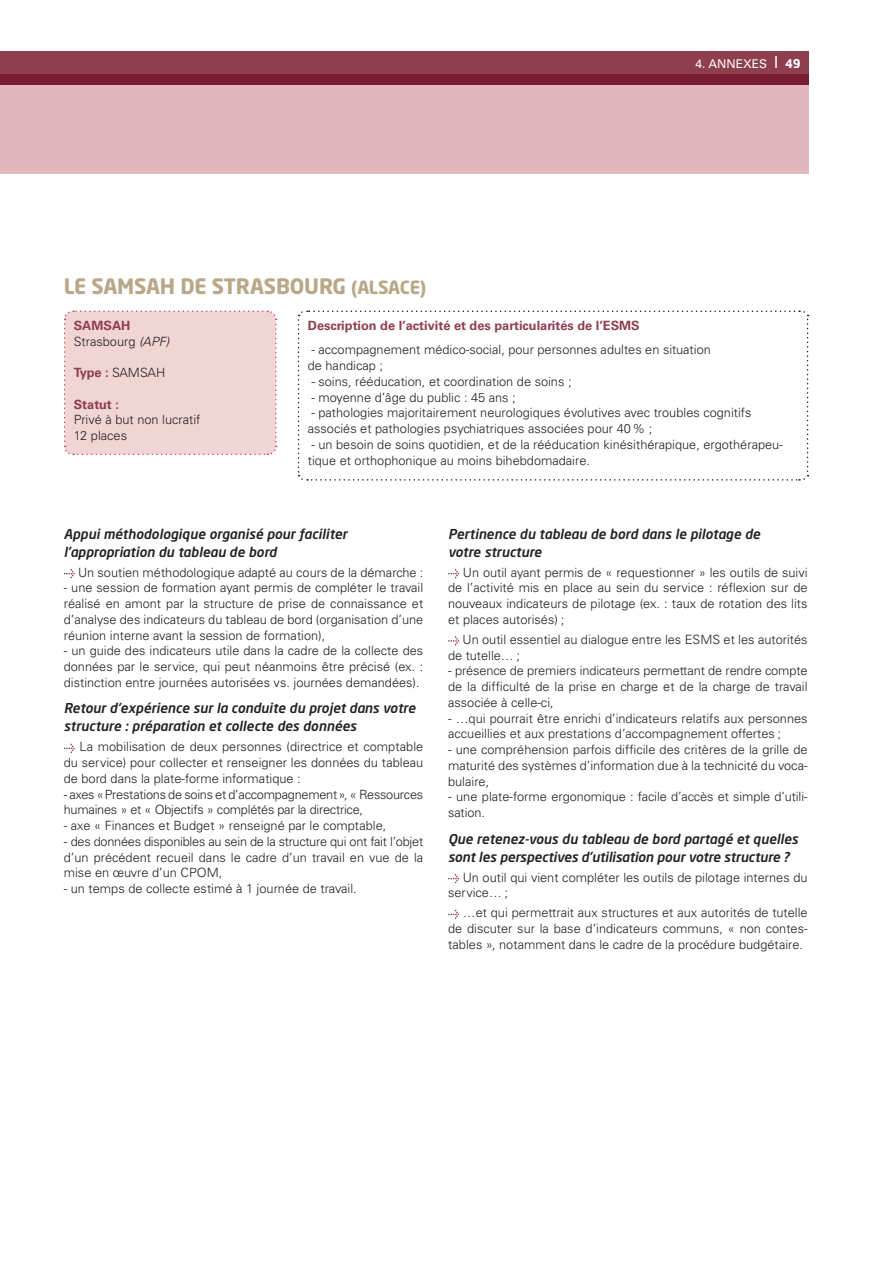
<style>
.page{position:relative;width:893px;height:1263px;background:#fff}
.page>*{position:absolute;margin:0;border:0;box-sizing:border-box;transform-origin:0 0}
.t1{font:700 21px "Neo Sans";letter-spacing:-.01em;color:#b8a888}
.t2{font:italic 500 13.5px/18px "Neo Sans";color:#231f20}
.t3{font:300 12.75px/15.8px "Univers";color:#231f20}
.t4{font:300 12.75px/15.8px "Univers";letter-spacing:-.02em;color:#231f20}
.t5{font:700 12.75px "Univers";color:#8e3e4d}
.t6{font:12px "Univers LT";color:#fff}
.s1{font-family:"Neo Sans";font-weight:700}
.s2{font-size:18px}
.s3{font-weight:700;color:#8e3e4d}
.s4{font-style:italic}
</style>
<div class="page">
<div style="left:0;top:51px;width:808px;height:25px;background:#8e3e4d"></div>
<div style="left:0;top:76px;width:808px;height:98px;background:#e2b7be"></div>
<div style="left:0;top:75px;width:808px;height:10px;background:#7b1d32"></div>
<svg style="left:64px;top:569px;width:11px;height:9px"></svg>
<svg style="left:64px;top:744px;width:11px;height:9px"></svg>
<svg style="left:448px;top:569px;width:11px;height:9px"></svg>
<svg style="left:448px;top:636px;width:11px;height:10px"></svg>
<svg style="left:448px;top:874px;width:11px;height:9px"></svg>
<svg style="left:448px;top:910px;width:11px;height:9px"></svg>
<div style="left:63px;top:310px;width:214px;height:146px;background:#f0d5d4"></div>
<svg style="left:297px;top:310px;width:511px;height:171px"></svg>
<p class="t6" style="left:695px;top:58px;width:106px">4. ANNEXES <sup>|</sup> <span class="s1">49</span></p>
<h1 class="t1" style="left:64px;top:276px;width:364px">LE SAMSAH DE STRASBOURG <span class="s2">(ALSACE)</span></h1>
<p class="t3" style="left:74px;top:319px;width:100px"><span class="s3">SAMSAH<br></span>Strasbourg <span class="s4">(APF)</span></p>
<p class="t3" style="left:74px;top:366px;width:93px"><span class="s3">Type :</span> SAMSAH</p>
<p class="t5" style="left:74px;top:400px;width:47px">Statut :</p>
<p class="t3" style="left:74px;top:413px;width:128px">Privé à but non lucratif<br>12 places</p>
<p class="t5" style="left:308px;top:321px;width:333px">Description de l’activité et des particularités de l’ESMS</p>
<p class="t3" style="left:308px;top:343px;width:404px">- accompagnement médico-social, pour personnes adultes en situation de handicap ;</p>
<p class="t3" style="left:311px;top:375px;width:262px">- soins, rééducation, et coordination de soins ;</p>
<p class="t3" style="left:311px;top:390px;width:206px">- moyenne d’âge du public : 45 ans ;</p>
<p class="t3" style="left:308px;top:406px;width:445px">- pathologies majoritairement neurologiques évolutives avec troubles cognitifs associés et pathologies psychiatriques associées pour 40 % ;</p>
<p class="t3" style="left:308px;top:438px;width:476px">- un besoin de soins quotidien, et de la rééducation kinésithérapique, ergothérapeu&shy;tique et orthophonique au moins bihebdomadaire.</p>
<p class="t2" style="left:64px;top:526px;width:285px">Appui méthodologique organisé pour faciliter l’appropriation du tableau de bord</p>
<p class="t3" style="left:78px;top:565px;width:347px">Un soutien méthodologique adapté au cours de la démarche :</p>
<p class="t3" style="left:64px;top:581px;width:361px;text-align:justify">- une session de formation ayant permis de compléter le travail réalisé en amont par la structure de prise de connaissance et d’analyse des indicateurs du tableau de bord (organisation d’une réunion interne avant la session de formation),</p>
<p class="t3" style="left:64px;top:644px;width:361px;text-align:justify">- un guide des indicateurs utile dans la cadre de la collecte des données par le service, qui peut néanmoins être précisé (ex. : distinction entre journées autorisées vs. journées demandées).</p>
<p class="t2" style="left:64px;top:700px;width:353px">Retour d’expérience sur la conduite du projet dans votre structure : préparation et collecte des données</p>
<p class="t3" style="left:64px;top:740px;width:361px;text-align:justify;text-indent:16px">La mobilisation de deux personnes (directrice et comptable du service) pour collecter et renseigner les données du tableau de bord dans la plate-forme informatique :</p>
<p class="t4" style="left:64px;top:787px;width:361px">- axes « Prestations de soins et d’accompagnement », « Ressources humaines » et « Objectifs » complétés par la directrice,</p>
<p class="t3" style="left:64px;top:819px;width:324px">- axe « Finances et Budget » renseigné par le comptable,</p>
<p class="t3" style="left:64px;top:835px;width:361px;text-align:justify">- des données disponibles au sein de la structure qui ont fait l’objet d’un précédent recueil dans le cadre d’un travail en vue de la mise en œuvre d’un CPOM,</p>
<p class="t3" style="left:64px;top:882px;width:294px">- un temps de collecte estimé à 1 journée de travail.</p>
<p class="t2" style="left:448px;top:526px;width:314px">Pertinence du tableau de bord dans le pilotage de votre structure</p>
<p class="t3" style="left:448px;top:565px;width:361px;text-align:justify;text-indent:15px">Un outil ayant permis de « requestionner » les outils de suivi de l’activité mis en place au sein du service : réflexion sur de nouveaux indicateurs de pilotage (ex. : taux de rotation des lits et places autorisés) ;</p>
<p class="t3" style="left:448px;top:633px;width:361px;text-indent:14px">Un outil essentiel au dialogue entre les ESMS et les autorités de tutelle… ;</p>
<p class="t3" style="left:448px;top:664px;width:361px;text-align:justify">- présence de premiers indicateurs permettant de rendre compte de la difficulté de la prise en charge et de la charge de travail associée à celle-ci,</p>
<p class="t3" style="left:448px;top:711px;width:361px">- …qui pourrait être enrichi d’indicateurs relatifs aux personnes accueillies et aux prestations d’accompagnement offertes ;</p>
<p class="t3" style="left:448px;top:743px;width:361px;text-align:justify">- une compréhension parfois difficile des critères de la grille de maturité des systèmes d’information due à la technicité du voca&shy;bulaire,</p>
<p class="t3" style="left:448px;top:790px;width:361px">- une plate-forme ergonomique : facile d’accès et simple d’utili&shy;sation.</p>
<p class="t2" style="left:448px;top:831px;width:351px">Que retenez-vous du tableau de bord partagé et quelles sont les perspectives d’utilisation pour votre structure ?</p>
<p class="t3" style="left:448px;top:870px;width:361px;text-indent:15px">Un outil qui vient compléter les outils de pilotage internes du service… ;</p>
<p class="t3" style="left:448px;top:906px;width:361px;text-align:justify;text-indent:15px">…et qui permettrait aux structures et aux autorités de tutelle de discuter sur la base d’indicateurs communs, « non contes&shy;tables », notamment dans le cadre de la procédure budgétaire.</p>
</div>
